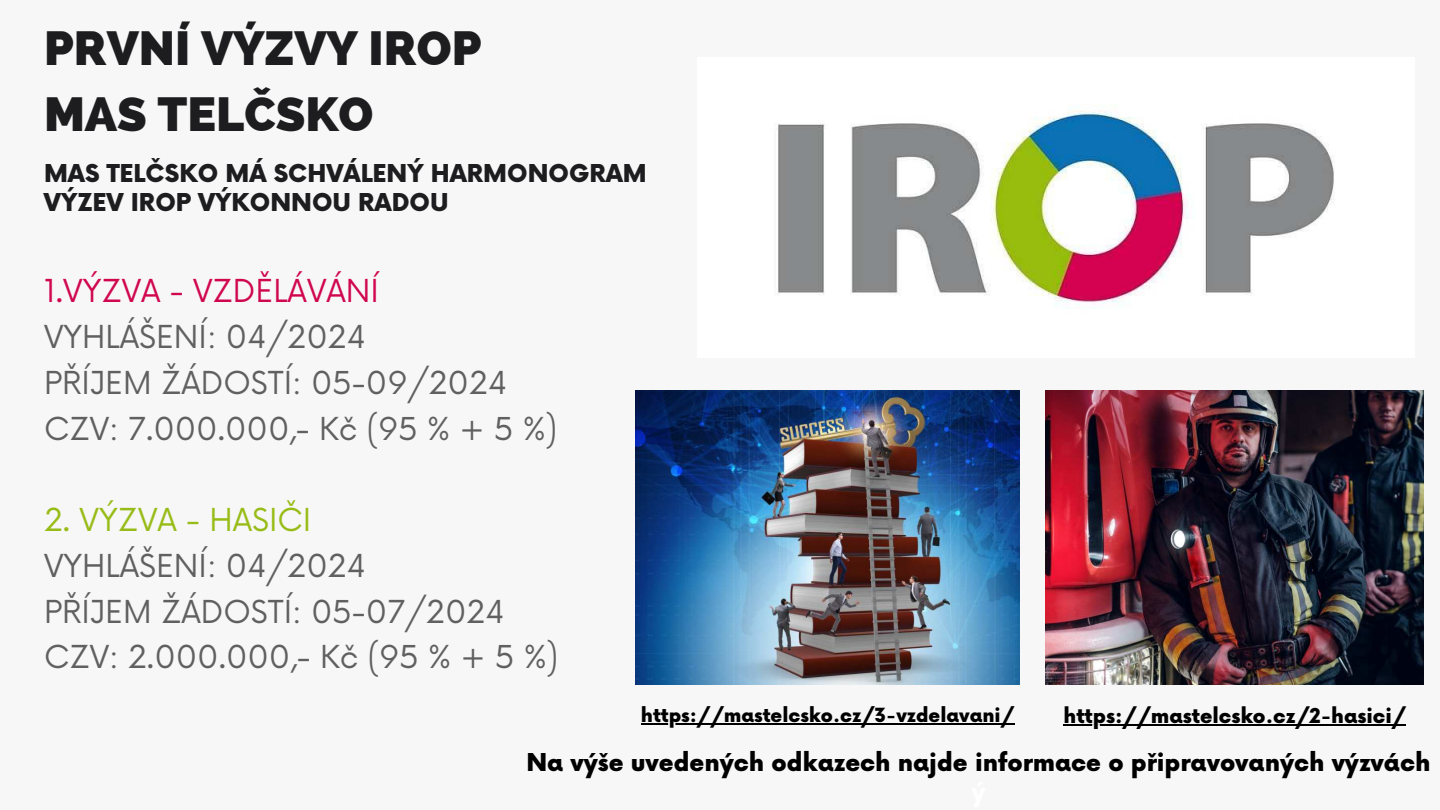
<style>
.page{position:relative;width:1440px;height:810px;background:#f7f7f7}
.page>*{position:absolute;margin:0;border:0;box-sizing:border-box;transform-origin:0 0}
.t1{font:800 48px/66.8px "Raleway";color:#1d1d1f}
.t2{font:30.8px/45.8px "Now";color:#606060}
.t3{font:30.8px "Now";color:#d0074f}
.t4{font:30.8px "Now";color:#98bc17}
.t5{font:900 24px "Now";color:#000}
.t6{font:900 24px/28.5px "Now";color:#1d1d1f}
.t7{font:900 20px "Now";color:#000}
.t8{font:900 19px "Now";color:#000}
</style>
<div class="page">
<img style="left:778px;top:112px;width:556px;height:190px">
<img style="left:635px;top:390px;width:385px;height:294px">
<img style="left:1046px;top:390px;width:378px;height:294px">
<hr style="left:1064px;top:725px;width:342px;height:1px;background:#000">
<hr style="left:641px;top:723px;width:373px;height:2px;background:#000">
<h1 class="t1" style="left:44px;top:14px;width:439px">PRVNÍ VÝZVY IROP<br>MAS TELČSKO</h1>
<p class="t6" style="left:44px;top:159px;width:604px">MAS TELČSKO MÁ SCHVÁLENÝ HARMONOGRAM<br>VÝZEV IROP VÝKONNOU RADOU</p>
<p class="t3" style="left:44px;top:266px;width:337px">1.VÝZVA - VZDĚLÁVÁNÍ</p>
<p class="t2" style="left:44px;top:312px;width:515px">VYHLÁŠENÍ: 04/2024<br>PŘÍJEM ŽÁDOSTÍ: 05-09/2024<br>CZV: 7.000.000,- Kč (95 % + 5 %)</p>
<p class="t4" style="left:44px;top:495px;width:269px">2. VÝZVA - HASIČI</p>
<p class="t2" style="left:44px;top:541px;width:516px">VYHLÁŠENÍ: 04/2024<br>PŘÍJEM ŽÁDOSTÍ: 05-07/2024<br>CZV: 2.000.000,- Kč (95 % + 5 %)</p>
<p class="t8" style="left:641px;top:701px;width:375px">https://mastelcsko.cz/3-vzdelavani/</p>
<p class="t7" style="left:1064px;top:701px;width:344px">https://mastelcsko.cz/2-hasici/</p>
<p class="t5" style="left:526px;top:745px;width:906px">Na výše uvedených odkazech najde informace o připravovaných výzvách</p>
</div>
